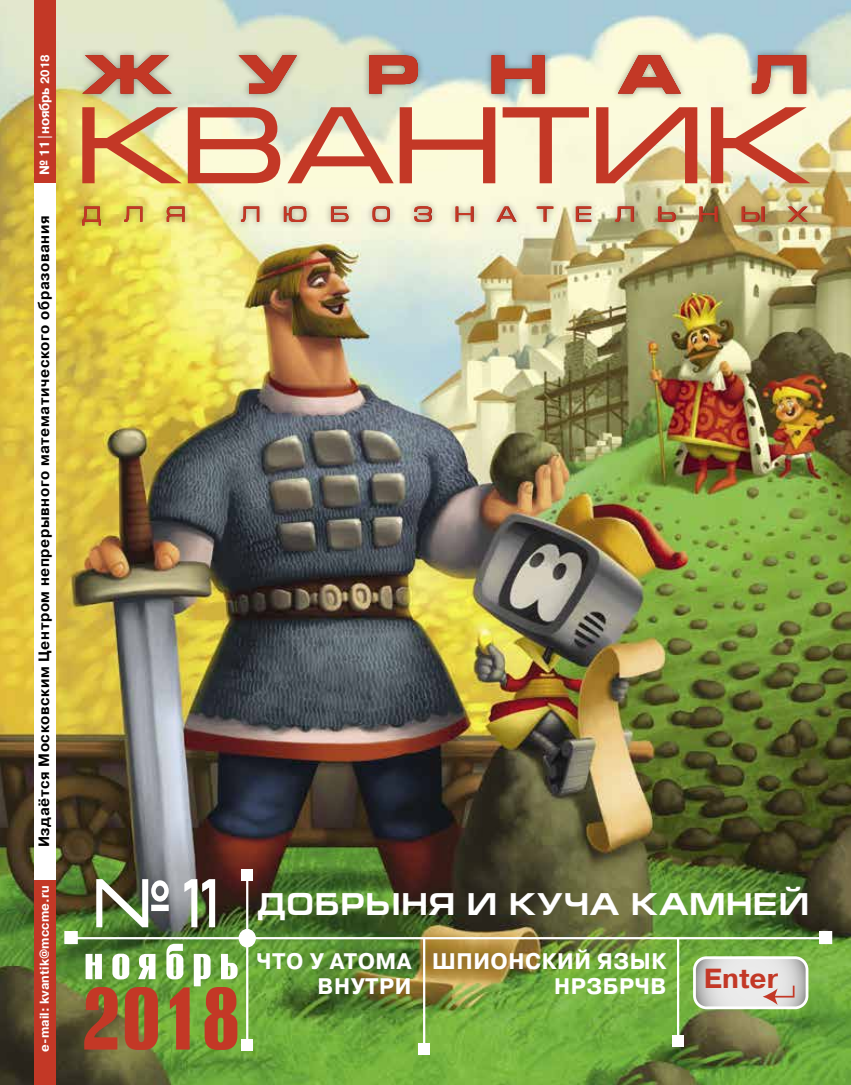
<style>
.page{position:relative;width:851px;height:1085px;background:#fff}
.page>*{position:absolute;margin:0;border:0;box-sizing:border-box;transform-origin:0 0}
.t1{font:700 87.3px "Rubrica";color:#c33826}
.t2{font:700 52.5px "Rubrica";letter-spacing:.135em;color:#fff}
.t3{font:700 31.5px "Europe Ext";letter-spacing:.03em;color:#fff;scale:.94 1}
.t4{font:700 27.6px "Pragmatica C";color:#c33826}
.t5{font:700 22.5px/25.5px "Pragmatica C";letter-spacing:.025em;color:#fff;text-align:right}
.t6{font:700 15px "Pragmatica C";letter-spacing:.04em;color:#000}
.t7{font:700 13.5px "Pragmatica C";letter-spacing:-.01em;color:#fff;scale:.96 1}
.t8{font:700 12.75px "Pragmatica C";letter-spacing:.01em;color:#fff}
.s1{font-size:12px}
.s2{font-family:"Babaev C";font-weight:400;font-size:66px}
</style>
<div class="page">
<img style="left:0;top:0;width:850px;height:1084px">
<div style="left:76px;top:48px;width:737px;height:53px;background:#000;opacity:.35"></div>
<svg style="left:82px;top:55px;width:724px;height:39px;background:#d4b19c"></svg>
<div style="left:34px;top:167px;width:21px;height:728px;background:#fff"></div>
<div style="left:34px;top:0;width:21px;height:183px;background:#c33826"></div>
<div style="left:34px;top:880px;width:21px;height:204px;background:#c33826"></div>
<hr style="left:74px;top:936px;width:755px;height:3px;background:#fff">
<div style="left:241px;top:1039px;width:12px;height:11px;background:#fff"></div>
<div style="left:239px;top:929px;width:16px;height:17px;background:#fff;border-radius:50%"></div>
<div style="left:238px;top:928px;width:18px;height:19px;border:2px solid #fff;border-radius:50%"></div>
<div style="left:241px;top:868px;width:12px;height:12px;background:#fff"></div>
<div style="left:819px;top:930px;width:13px;height:13px;background:#fff;border:2px solid #fff"></div>
<hr style="left:246px;top:868px;width:2px;height:176px;background:#fff">
<div style="left:65px;top:930px;width:13px;height:13px;background:#fff;border:2px solid #fff"></div>
<div style="left:418px;top:1042px;width:12px;height:12px;background:#fff"></div>
<hr style="left:423px;top:938px;width:2px;height:110px;background:#fff">
<div style="left:672px;top:1035px;width:11px;height:11px;background:#fff"></div>
<hr style="left:677px;top:938px;width:2px;height:102px;background:#fff">
<svg style="left:693px;top:956px;width:115px;height:53px;background:#dcdbd7"></svg>
<div style="left:75px;top:199px;width:737px;height:34px;background:#000;opacity:.35"></div>
<img style="left:82px;top:206px;width:725px;height:19px">
<svg style="left:82px;top:107px;width:728px;height:76px;background:#e2b392"></svg>
<p class="t7" style="left:37px;top:175px;width:128px;rotate:-90deg">№ 11|ноябрь <span class="s1">2018</span></p>
<p class="t6" style="left:36px;top:847px;width:633px;rotate:-90deg">Издаётся Московским Центром непрерывного математического образования</p>
<p class="t8" style="left:37px;top:1051px;width:168px;rotate:-90deg">e-mail: kvantik@mccme.ru</p>
<h3 class="t3" style="left:93px;top:886px;width:762px"><span class="s2">№ 11</span> ДОБРЫНЯ И КУЧА КАМНЕЙ</h3>
<h2 class="t2" style="left:84px;top:935px;width:156px">ноябрь</h2>
<h3 class="t5" style="left:256px;top:948px;width:157px">ЧТО У АТОМА<br>ВНУТРИ</h3>
<h3 class="t5" style="left:432px;top:948px;width:236px">ШПИОНСКИЙ ЯЗЫК<br>НРЗБРЧВ</h3>
<h3 class="t4" style="left:703px;top:963px;width:76px">Enter</h3>
<h1 class="t1" style="left:81px;top:976px;width:161px">2018</h1>
</div>
